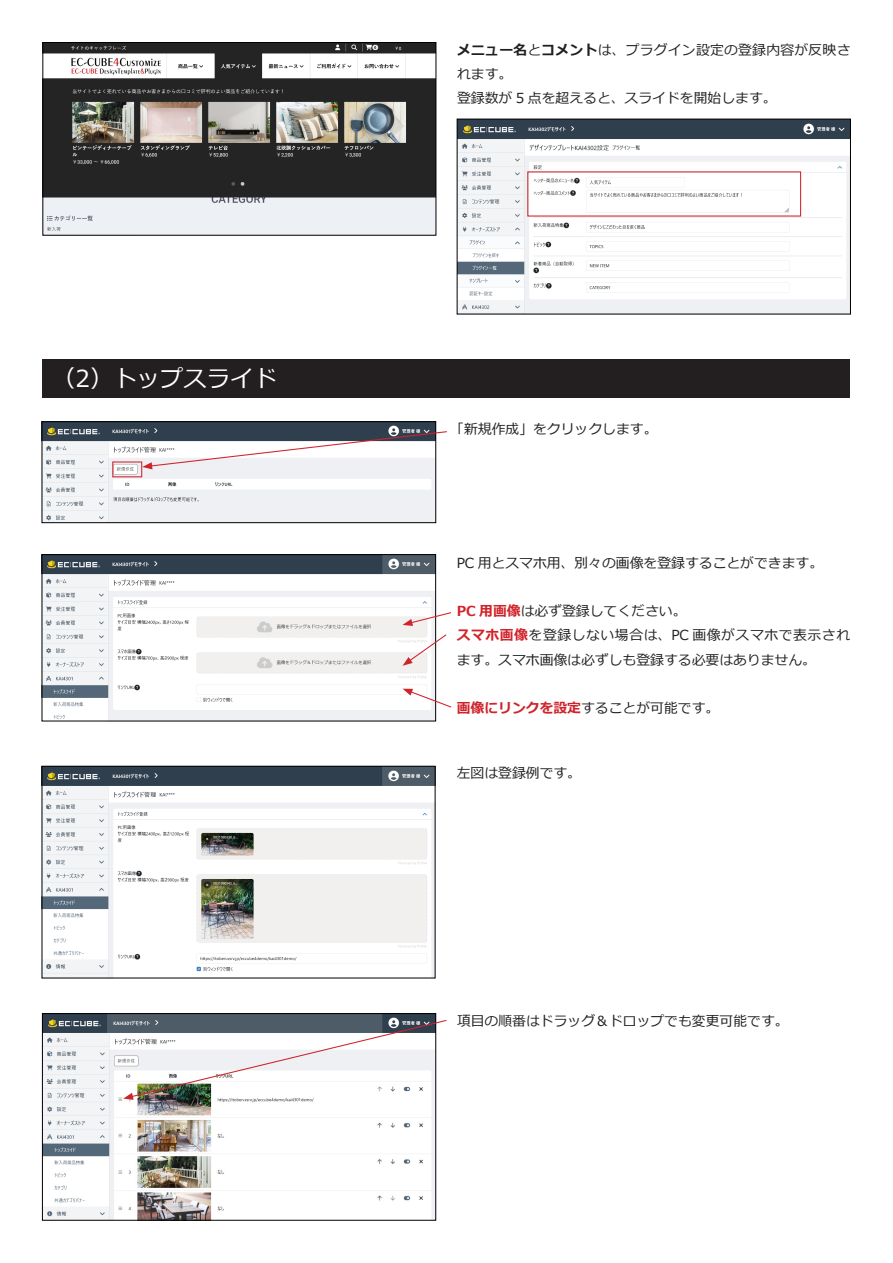
<style>
.page{position:relative;width:893px;height:1263px;background:#fff}
.page>*{position:absolute;margin:0;border:0;box-sizing:border-box;transform-origin:0 0}
.t1{font:23.4px "Meiryo";color:#fff}
.t2{font:13.8px/24.2px "Meiryo";color:#231f20}
.t3{font:13.8px/24.2px "Meiryo";letter-spacing:.02em;color:#231f20}
.s1{font-weight:700}
.s2{font-weight:700;color:#d1232a}
</style>
<div class="page">
<img style="left:44px;top:556px;width:390px;height:163px">
<div style="left:42px;top:554px;width:394px;height:167px;border:1px solid #000"></div>
<img style="left:44px;top:423px;width:390px;height:98px">
<div style="left:42px;top:421px;width:394px;height:102px;border:1px solid #000"></div>
<div style="left:43px;top:359px;width:807px;height:38px;background:#231f20"></div>
<div style="left:112px;top:461px;width:30px;height:16px;border:1px solid #d1232a"></div>
<svg style="left:142px;top:430px;width:305px;height:39px"></svg>
<svg style="left:403px;top:611px;width:48px;height:15px"></svg>
<svg style="left:403px;top:633px;width:44px;height:33px"></svg>
<svg style="left:403px;top:689px;width:49px;height:19px"></svg>
<img style="left:44px;top:768px;width:389px;height:208px">
<div style="left:42px;top:766px;width:393px;height:212px;border:1px solid #000"></div>
<img style="left:44px;top:1015px;width:390px;height:203px">
<div style="left:42px;top:1013px;width:394px;height:207px;border:1px solid #000"></div>
<svg style="left:123px;top:1019px;width:324px;height:81px"></svg>
<img style="left:45px;top:44px;width:389px;height:189px">
<div style="left:43px;top:42px;width:393px;height:193px;border:1px solid #000"></div>
<img style="left:459px;top:121px;width:390px;height:191px">
<div style="left:457px;top:119px;width:394px;height:195px;border:1px solid #000"></div>
<p class="t1" style="left:52px;top:362px;width:226px">（2）トップスライド</p>
<p class="t3" style="left:457px;top:38px;width:395px"><span class="s1">メニュー名</span>と<span class="s1">コメント</span>は、プラグイン設定の登録内容が反映されます。</p>
<p class="t2" style="left:457px;top:87px;width:321px">登録数が 5 点を超えると、スライドを開始します。</p>
<p class="t2" style="left:450px;top:417px;width:209px">「新規作成」をクリックします。</p>
<p class="t2" style="left:457px;top:551px;width:368px">PC 用とスマホ用、別々の画像を登録することができます。</p>
<p class="t2" style="left:457px;top:600px;width:231px"><span class="s2">PC 用画像</span>は必ず登録してください。</p>
<p class="t2" style="left:457px;top:624px;width:395px"><span class="s2">スマホ画像</span>を登録しない場合は、PC 画像がスマホで表示されます。スマホ画像は必ずしも登録する必要はありません。</p>
<p class="t2" style="left:457px;top:697px;width:264px"><span class="s2">画像にリンクを設定</span>することが可能です。</p>
<p class="t2" style="left:457px;top:762px;width:126px">左図は登録例です。</p>
<p class="t2" style="left:457px;top:1009px;width:333px">項目の順番はドラッグ＆ドロップでも変更可能です。</p>
</div>
